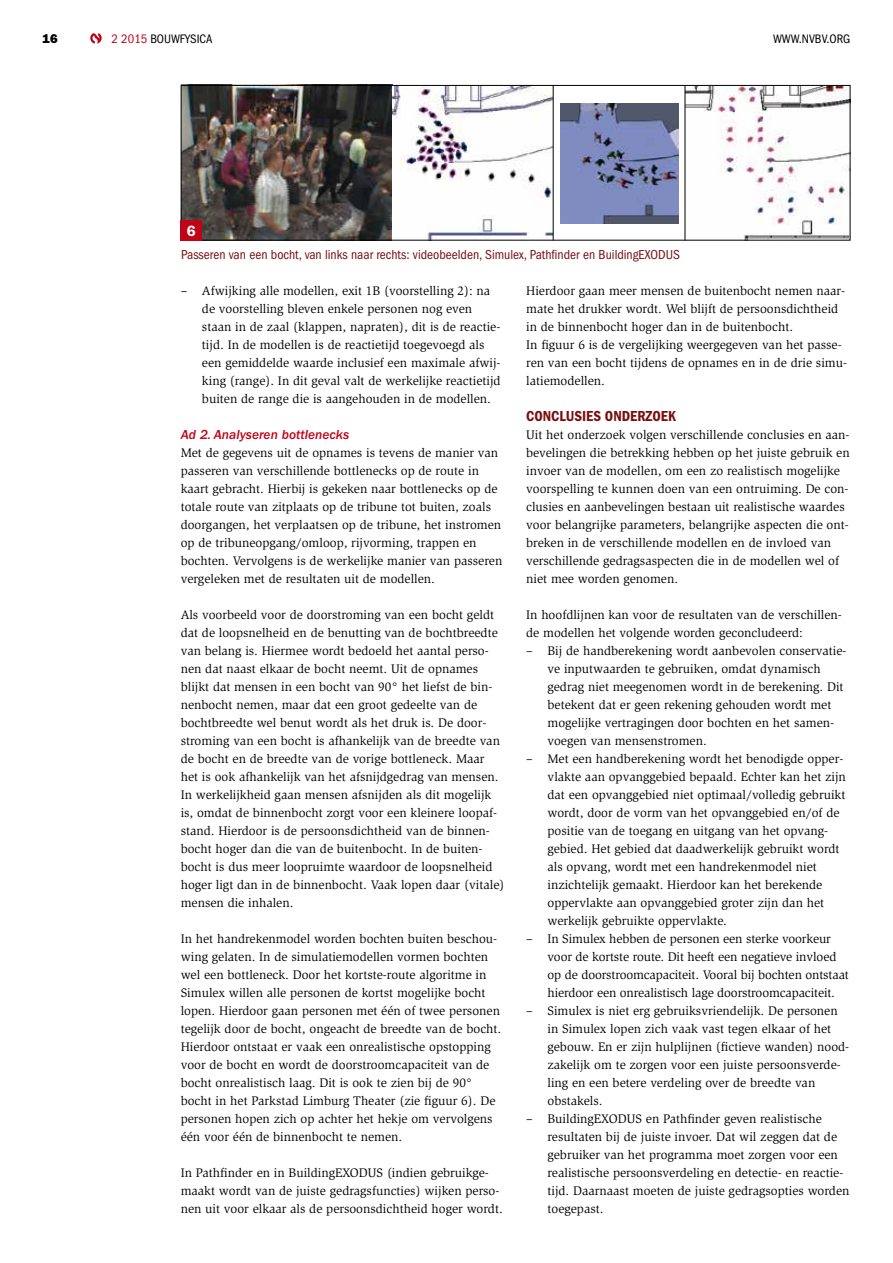
<style>
.page{position:relative;width:893px;height:1263px;background:#fff}
.page>*{position:absolute;margin:0;border:0;box-sizing:border-box;transform-origin:0 0}
.t1{font:15px "ITC Franklin Gothic Std Dm Cd";color:#790e11}
.t2{font:600 15px "ITC Franklin Gothic Std";color:#fff}
.t3{font:condensed 13.5px "ITC Franklin Gothic Std";color:#790e11}
.t4{font:13.5px "ITC Franklin Gothic Std Med It";color:#c00418}
.t5{font:12.75px/18px "Slimbach Std";color:#000}
.t6{font:condensed 12.75px "ITC Franklin Gothic Std";color:#000}
.t7{font:12.75px "ITC Franklin Gothic Std Hvy";color:#000}
.s1{color:#c00418}
</style>
<div class="page">
<svg style="left:90px;top:33px;width:12px;height:11px"></svg>
<img style="left:180px;top:85px;width:671px;height:156px">
<div style="left:181px;top:220px;width:21px;height:21px;background:#c00418"></div>
<hr style="left:553px;top:85px;width:1px;height:156px;background:#000">
<hr style="left:685px;top:85px;width:1px;height:156px;background:#000">
<p class="t7" style="left:43px;top:31px;width:17px">16</p>
<p class="t6" style="left:112px;top:31px;width:102px"><span class="s1">2 2015</span> BOUWFYSICA</p>
<p class="t6" style="left:773px;top:31px;width:79px">WWW.NVBV.ORG</p>
<p class="t2" style="left:187px;top:222px;width:10px">6</p>
<p class="t3" style="left:181px;top:246px;width:500px">Passeren van een bocht, van links naar rechts: videobeelden, Simulex, Pathfinder en BuildingEXODUS</p>
<p class="t5" style="left:202px;top:281px;width:300px;text-indent:-21px">– Afwijking alle modellen, exit 1B (voorstelling 2): na de voorstelling bleven enkele personen nog even staan in de zaal (klappen, napraten), dit is de reactie&shy;tijd. In de modellen is de reactietijd toegevoegd als een gemiddelde waarde inclusief een maximale afwij&shy;king (range). In dit geval valt de werkelijke reactietijd buiten de range die is aangehouden in de modellen.</p>
<p class="t4" style="left:181px;top:426px;width:170px">Ad 2. Analyseren bottlenecks</p>
<p class="t5" style="left:181px;top:443px;width:323px">Met de gegevens uit de opnames is tevens de manier van passeren van verschillende bottlenecks op de route in kaart gebracht. Hierbij is gekeken naar bottlenecks op de totale route van zitplaats op de tribune tot buiten, zoals doorgangen, het verplaatsen op de tribune, het instromen op de tribuneopgang/omloop, rijvorming, trappen en bochten. Vervolgens is de werkelijke manier van passeren vergeleken met de resultaten uit de modellen.</p>
<p class="t5" style="left:181px;top:605px;width:325px">Als voorbeeld voor de doorstroming van een bocht geldt dat de loopsnelheid en de benutting van de bochtbreedte van belang is. Hiermee wordt bedoeld het aantal perso&shy;nen dat naast elkaar de bocht neemt. Uit de opnames blijkt dat mensen in een bocht van 90° het liefst de bin&shy;nenbocht nemen, maar dat een groot gedeelte van de bochtbreedte wel benut wordt als het druk is. De door&shy;stroming van een bocht is afhankelijk van de breedte van de bocht en de breedte van de vorige bottleneck. Maar het is ook afhankelijk van het afsnijdgedrag van mensen.<br>In werkelijkheid gaan mensen afsnijden als dit mogelijk is, omdat de binnenbocht zorgt voor een kleinere loopaf&shy;stand. Hierdoor is de persoonsdichtheid van de binnen&shy;bocht hoger dan die van de buitenbocht. In de buiten&shy;bocht is dus meer loopruimte waardoor de loopsnelheid hoger ligt dan in de binnenbocht. Vaak lopen daar (vitale) mensen die inhalen.</p>
<p class="t5" style="left:181px;top:929px;width:322px">In het handrekenmodel worden bochten buiten beschou&shy;wing gelaten. In de simulatiemodellen vormen bochten wel een bottleneck. Door het kortste-route algoritme in Simulex willen alle personen de kortst mogelijke bocht lopen. Hierdoor gaan personen met één of twee personen tegelijk door de bocht, ongeacht de breedte van de bocht.<br>Hierdoor ontstaat er vaak een onrealistische opstopping voor de bocht en wordt de doorstroomcapaciteit van de bocht onrealistisch laag. Dit is ook te zien bij de 90° bocht in het Parkstad Limburg Theater (zie figuur 6). De personen hopen zich op achter het hekje om vervolgens één voor één de binnenbocht te nemen.</p>
<p class="t5" style="left:181px;top:1163px;width:324px">In Pathfinder en in BuildingEXODUS (indien gebruikge&shy;maakt wordt van de juiste gedragsfuncties) wijken perso&shy;nen uit voor elkaar als de persoonsdichtheid hoger wordt.</p>
<p class="t5" style="left:526px;top:281px;width:322px">Hierdoor gaan meer mensen de buitenbocht nemen naar&shy;mate het drukker wordt. Wel blijft de persoonsdichtheid in de binnenbocht hoger dan in de buitenbocht.<br>In figuur 6 is de vergelijking weergegeven van het passe&shy;ren van een bocht tijdens de opnames en in de drie simu&shy;latiemodellen.</p>
<p class="t1" style="left:526px;top:407px;width:151px">CONCLUSIES ONDERZOEK</p>
<p class="t5" style="left:526px;top:425px;width:325px">Uit het onderzoek volgen verschillende conclusies en aan&shy;bevelingen die betrekking hebben op het juiste gebruik en invoer van de modellen, om een zo realistisch mogelijke voorspelling te kunnen doen van een ontruiming. De con&shy;clusies en aanbevelingen bestaan uit realistische waardes voor belangrijke parameters, belangrijke aspecten die ont&shy;breken in de verschillende modellen en de invloed van verschillende gedragsaspecten die in de modellen wel of niet mee worden genomen.</p>
<p class="t5" style="left:526px;top:605px;width:317px">In hoofdlijnen kan voor de resultaten van de verschillen&shy;de modellen het volgende worden geconcludeerd:</p>
<p class="t5" style="left:547px;top:641px;width:300px;text-indent:-21px">– Bij de handberekening wordt aanbevolen conservatie&shy;ve inputwaarden te gebruiken, omdat dynamisch gedrag niet meegenomen wordt in de berekening. Dit betekent dat er geen rekening gehouden wordt met mogelijke vertragingen door bochten en het samen&shy;voegen van mensenstromen.</p>
<p class="t5" style="left:547px;top:749px;width:300px;text-indent:-21px">– Met een handberekening wordt het benodigde opper&shy;vlakte aan opvanggebied bepaald. Echter kan het zijn dat een opvanggebied niet optimaal/volledig gebruikt wordt, door de vorm van het opvanggebied en/of de positie van de toegang en uitgang van het opvang&shy;gebied. Het gebied dat daadwerkelijk gebruikt wordt als opvang, wordt met een handrekenmodel niet inzichtelijk gemaakt. Hierdoor kan het berekende oppervlakte aan opvanggebied groter zijn dan het werkelijk gebruikte oppervlakte.</p>
<p class="t5" style="left:547px;top:929px;width:303px;text-indent:-21px">– In Simulex hebben de personen een sterke voorkeur voor de kortste route. Dit heeft een negatieve invloed op de doorstroomcapaciteit. Vooral bij bochten ontstaat hierdoor een onrealistisch lage doorstroomcapaciteit.</p>
<p class="t5" style="left:547px;top:1001px;width:303px;text-indent:-21px">– Simulex is niet erg gebruiksvriendelijk. De personen in Simulex lopen zich vaak vast tegen elkaar of het gebouw. En er zijn hulplijnen (fictieve wanden) nood&shy;zakelijk om te zorgen voor een juiste persoonsverde&shy;ling en een betere verdeling over de breedte van obstakels.</p>
<p class="t5" style="left:547px;top:1109px;width:303px;text-indent:-21px">– BuildingEXODUS en Pathfinder geven realistische resultaten bij de juiste invoer. Dat wil zeggen dat de gebruiker van het programma moet zorgen voor een realistische persoonsverdeling en detectie- en reactie&shy;tijd. Daarnaast moeten de juiste gedragsopties worden toegepast.</p>
</div>
